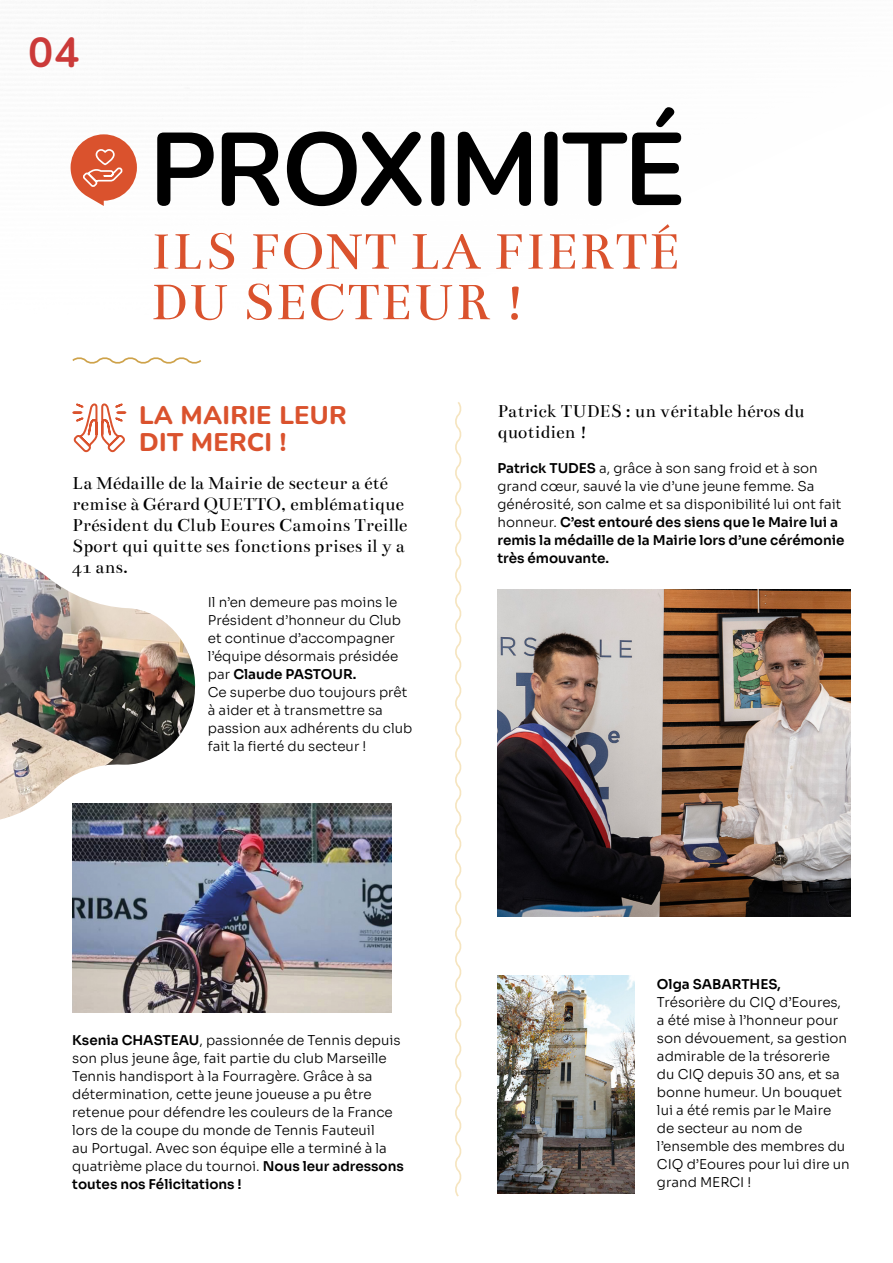
<style>
.page{position:relative;width:893px;height:1263px;background:#fff}
.page>*{position:absolute;margin:0;border:0;box-sizing:border-box;transform-origin:0 0}
.t1{font:700 102.9px "Nunito";letter-spacing:-.025em;color:#000}
.t2{font:55.95px/50.6px "Bentham";letter-spacing:.015em;color:#da522d}
.t3{font:700 42px "Nunito";color:#cb3a39}
.t4{font:800 25.5px/27px "Nunito";letter-spacing:.01em;color:#da522d}
.t5{font:19.5px/21px "Bentham";color:#000}
.t6{font:300 13.5px/18px "Sora";color:#000}
.t7{font:13.5px "Sora";color:#000}
.s1{font-weight:400}
</style>
<div class="page">
<svg style="left:72px;top:357px;width:130px;height:7px"></svg>
<svg style="left:455px;top:402px;width:7px;height:795px"></svg>
<img style="left:0;top:553px;width:197px;height:266px">
<img style="left:497px;top:590px;width:353px;height:326px">
<svg style="left:72px;top:403px;width:55px;height:50px"></svg>
<svg style="left:71px;top:134px;width:66px;height:72px"></svg>
<img style="left:497px;top:976px;width:137px;height:218px">
<img style="left:72px;top:804px;width:320px;height:208px">
<h3 class="t3" style="left:28px;top:23px;width:53px">04</h3>
<h1 class="t1" style="left:149px;top:96px;width:538px">PROXIMITÉ</h1>
<h2 class="t2" style="left:151px;top:226px;width:531px">ILS FONT LA FIERTÉ<br>DU SECTEUR !</h2>
<h3 class="t4" style="left:139px;top:400px;width:209px">LA MAIRIE LEUR<br>DIT MERCI !</h3>
<h3 class="t5" style="left:72px;top:472px;width:337px">La Médaille de la Mairie de secteur a été remise à Gérard QUETTO, emblématique Président du Club Eoures Camoins Treille Sport qui quitte ses fonctions prises il y a 41 ans.</h3>
<p class="t6" style="left:208px;top:592px;width:206px">Il n’en demeure pas moins le<br>Président d’honneur du Club et continue d’accompagner l’équipe désormais présidée par <span class="s1">Claude PASTOUR.<br></span>Ce superbe duo toujours prêt à aider et à transmettre sa passion aux adhérents du club fait la fierté du secteur !</p>
<h3 class="t5" style="left:497px;top:401px;width:308px">Patrick TUDES : un véritable héros du quotidien !</h3>
<p class="t6" style="left:497px;top:458px;width:349px"><span class="s1">Patrick TUDES</span> a, grâce à son sang froid et à son grand cœur, sauvé la vie d’une jeune femme. Sa générosité, son calme et sa disponibilité lui ont fait honneur. <span class="s1">C’est entouré des siens que le Maire lui a remis la médaille de la Mairie lors d’une cérémonie très émouvante.</span></p>
<p class="t6" style="left:72px;top:1030px;width:333px"><span class="s1">Ksenia CHASTEAU</span>, passionnée de Tennis depuis son plus jeune âge, fait partie du club Marseille Tennis handisport à la Fourragère. Grâce à sa détermination, cette jeune joueuse a pu être retenue pour défendre les couleurs de la France lors de la coupe du monde de Tennis Fauteuil<br>au Portugal. Avec son équipe elle a terminé à la quatrième place du tournoi. <span class="s1">Nous leur adressons toutes nos Félicitations !</span></p>
<p class="t7" style="left:657px;top:973px;width:125px">Olga SABARTHES,</p>
<p class="t6" style="left:657px;top:992px;width:194px">Trésorière du CIQ d’Eoures, a été mise à l’honneur pour son dévouement, sa gestion admirable de la trésorerie du CIQ depuis 30 ans, et sa bonne humeur. Un bouquet lui a été remis par le Maire de secteur au nom de l’ensemble des membres du<br>CIQ d’Eoures pour lui dire un grand MERCI !</p>
</div>
